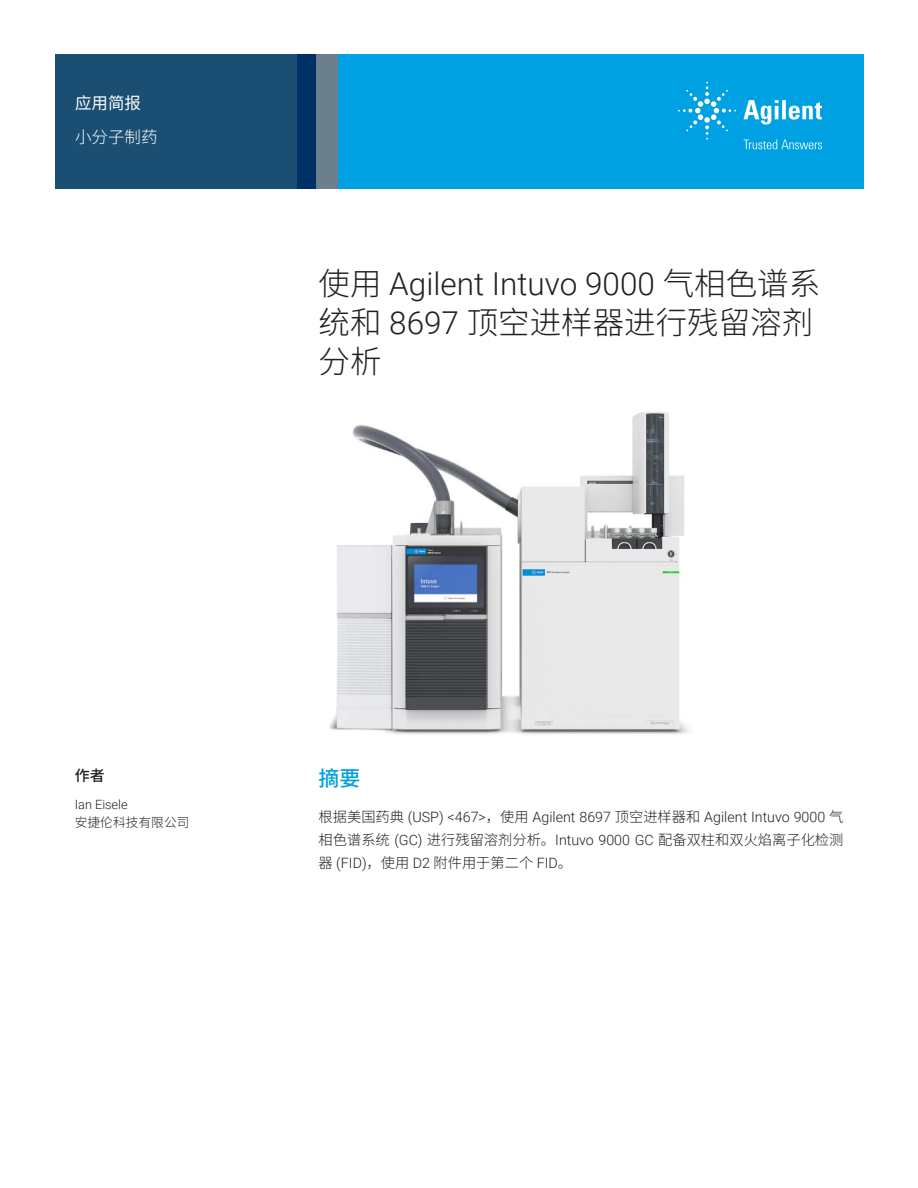
<style>
.page{position:relative;width:918px;height:1188px;background:#fff}
.page>*{position:absolute;margin:0;border:0;box-sizing:border-box;transform-origin:0 0}
.t1{font:300 31.5px "Roboto";color:#231f20}
.t2{font:300 31.5px/39px "Noto Sans CJ Ksc";color:#231f20}
.t3{font:500 21px "Noto Sans CJ Ksc";color:#00a1e3}
.t4{font:300 16.5px "Noto Sans CJ Ksc";color:#fff}
.t5{font:16.5px "Noto Sans CJ Ksc";color:#fff}
.t6{font:500 15px "Noto Sans CJ Ksc";color:#231f20}
.t7{font:300 14.25px/23.2px "Noto Sans CJ Ksc";color:#231f20}
.t8{font:300 14.25px "Roboto";color:#231f20}
.t9{font:300 12.75px "Roboto";color:#231f20}
.t10{font:300 12.75px "Noto Sans CJ Ksc";color:#231f20}
.s1{font-family:"Noto Sans CJ Ksc"}
.s2{font-family:"Roboto"}
</style>
<div class="page">
<div style="left:297px;top:54px;width:567px;height:135px;background:#00a1e3"></div>
<svg style="left:55px;top:54px;width:261px;height:135px;fill:#1a4e72"></svg>
<div style="left:316px;top:54px;width:22px;height:135px;background:#6b808c"></div>
<img style="left:329px;top:412px;width:361px;height:322px">
<svg style="left:743px;top:100px;width:79px;height:25px"></svg>
<svg style="left:678px;top:82px;width:58px;height:58px"></svg>
<svg style="left:744px;top:140px;width:78px;height:9px"></svg>
<p class="t5" style="left:75px;top:94px;width:67px">应用简报</p>
<p class="t4" style="left:75px;top:127px;width:84px">小分子制药</p>
<h1 class="t1" style="left:319px;top:261px;width:503px"><span class="s1">使用</span> Agilent Intuvo 9000 <span class="s1">气相色谱系</span></h1>
<h1 class="t2" style="left:319px;top:303px;width:496px">统和 <span class="s2">8697</span> 顶空进样器进行残留溶剂分析</h1>
<p class="t6" style="left:75px;top:768px;width:31px">作者</p>
<p class="t9" style="left:75px;top:795px;width:54px">Ian Eisele</p>
<p class="t10" style="left:75px;top:816px;width:116px">安捷伦科技有限公司</p>
<h2 class="t3" style="left:319px;top:767px;width:43px">摘要</h2>
<p class="t8" style="left:319px;top:807px;width:526px"><span class="s1">根据美国药典</span> (USP) &lt;467&gt;<span class="s1">，使用</span> Agilent 8697 <span class="s1">顶空进样器和</span> Agilent Intuvo 9000 <span class="s1">气</span></p>
<p class="t7" style="left:319px;top:829px;width:526px">相色谱系统 <span class="s2">(GC)</span> 进行残留溶剂分析。<span class="s2">Intuvo 9000 GC</span> 配备双柱和双火焰离子化检测器 <span class="s2">(FID)</span>，使用 <span class="s2">D2</span> 附件用于第二个 <span class="s2">FID</span>。</p>
</div>
